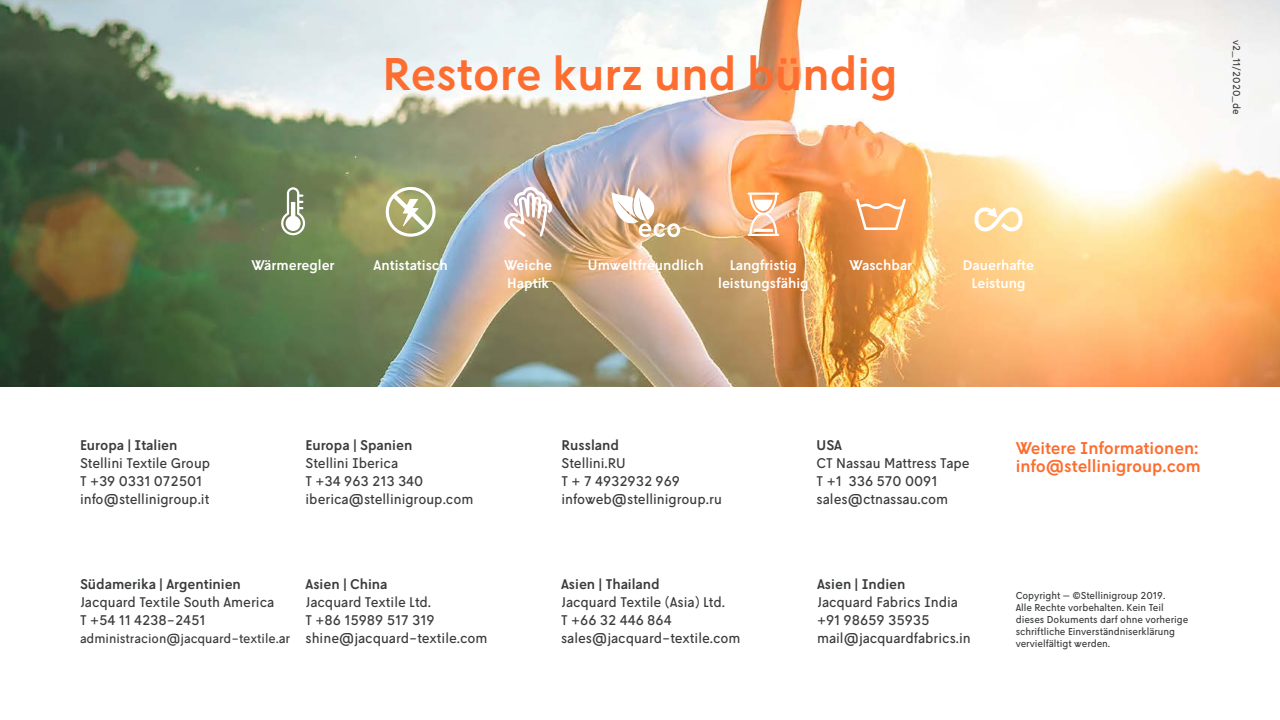
<style>
.page{position:relative;width:1280px;height:720px;background:#fff}
.page>*{position:absolute;margin:0;border:0;box-sizing:border-box;transform-origin:0 0}
.t1{font:500 45.8px "L10";color:#fd6d2f}
.t2{font:500 17px/18px "L10";color:#fd6d2f}
.t3{font:14px/18px "L10";color:#3a3b3c}
.t4{font:500 14px/18px "L10";color:#fff;text-align:center}
.t5{font:500 14px "L10";color:#3a3b3c}
.t6{font:13px "L10";color:#3a3b3c}
.t7{font:10px/12px "L10";color:#3a3b3c}
.s1{font-size:13.5px}
</style>
<div class="page">
<img style="left:0;top:0;width:1280px;height:386px">
<svg style="left:974px;top:207px;width:49px;height:24px"></svg>
<svg style="left:854px;top:197px;width:54px;height:35px;background:#f7a86d"></svg>
<svg style="left:748px;top:192px;width:30px;height:45px"></svg>
<svg style="left:385px;top:187px;width:52px;height:50px"></svg>
<svg style="left:504px;top:185px;width:50px;height:52px"></svg>
<svg style="left:612px;top:188px;width:68px;height:49px"></svg>
<svg style="left:281px;top:187px;width:24px;height:48px"></svg>
<h1 class="t1" style="left:383px;top:48px;width:516px">Restore kurz und bündig</h1>
<p class="t4" style="left:252px;top:256px;width:85px">Wärmeregler</p>
<p class="t4" style="left:588px;top:256px;width:117px">Umweltfreundlich</p>
<p class="t4" style="left:374px;top:256px;width:76px">Antistatisch</p>
<p class="t4" style="left:504px;top:256px;width:49px;text-align:left">Weiche<br>Haptik</p>
<p class="t4" style="left:730px;top:256px;width:68px">Langfristig</p>
<p class="t4" style="left:850px;top:256px;width:64px">Waschbar</p>
<p class="t4" style="left:718px;top:274px;width:92px">leistungsfähig</p>
<p class="t4" style="left:963px;top:256px;width:73px">Dauerhafte<br>Leistung</p>
<p class="t7" style="left:1242px;top:40px;width:76px;rotate:90deg">v2_11/2020_de</p>
<p class="t5" style="left:80px;top:437px;width:99px">Europa | Italien</p>
<p class="t3" style="left:80px;top:454px;width:132px">Stellini Textile Group<br>T +39 0331 072501 info@stellinigroup.it</p>
<p class="t5" style="left:306px;top:437px;width:108px">Europa | Spanien</p>
<p class="t3" style="left:306px;top:454px;width:169px">Stellini Iberica<br>T +34 963 213 340 iberica@stellinigroup.com</p>
<p class="t5" style="left:80px;top:576px;width:162px">Südamerika | Argentinien</p>
<p class="t3" style="left:80px;top:593px;width:196px">Jacquard Textile South America<br>T +54 11 4238-2451</p>
<p class="t6" style="left:80px;top:631px;width:212px">administracion@jacquard-textile.<span class="s1">ar</span></p>
<p class="t5" style="left:306px;top:576px;width:83px">Asien | China</p>
<p class="t3" style="left:306px;top:593px;width:184px">Jacquard Textile Ltd.<br>T +86 15989 517 319 shine@jacquard-textile.com</p>
<p class="t5" style="left:562px;top:437px;width:59px">Russland</p>
<p class="t3" style="left:562px;top:454px;width:162px">Stellini.RU<br>T + 7 4932932 969 infoweb@stellinigroup.ru</p>
<p class="t5" style="left:561px;top:576px;width:100px">Asien | Thailand</p>
<p class="t3" style="left:561px;top:593px;width:181px">Jacquard Textile (Asia) Ltd.<br>T +66 32 446 864 sales@jacquard-textile.com</p>
<p class="t5" style="left:817px;top:437px;width:27px">USA</p>
<p class="t3" style="left:817px;top:454px;width:155px">CT Nassau Mattress Tape<br>T +1 336 570 0091 sales@ctnassau.com</p>
<p class="t5" style="left:817px;top:576px;width:90px">Asien | Indien</p>
<p class="t3" style="left:817px;top:593px;width:155px">Jacquard Fabrics India +91 98659 35935 mail@jacquardfabrics.in</p>
<p class="t2" style="left:1016px;top:439px;width:187px">Weitere Informationen: info@stellinigroup.com</p>
<p class="t7" style="left:1016px;top:590px;width:174px">Copyright — ©Stellinigroup 2019.<br>Alle Rechte vorbehalten. Kein Teil dieses Dokuments darf ohne vorherige schriftliche Einverständniserklärung vervielfältigt werden.</p>
</div>
